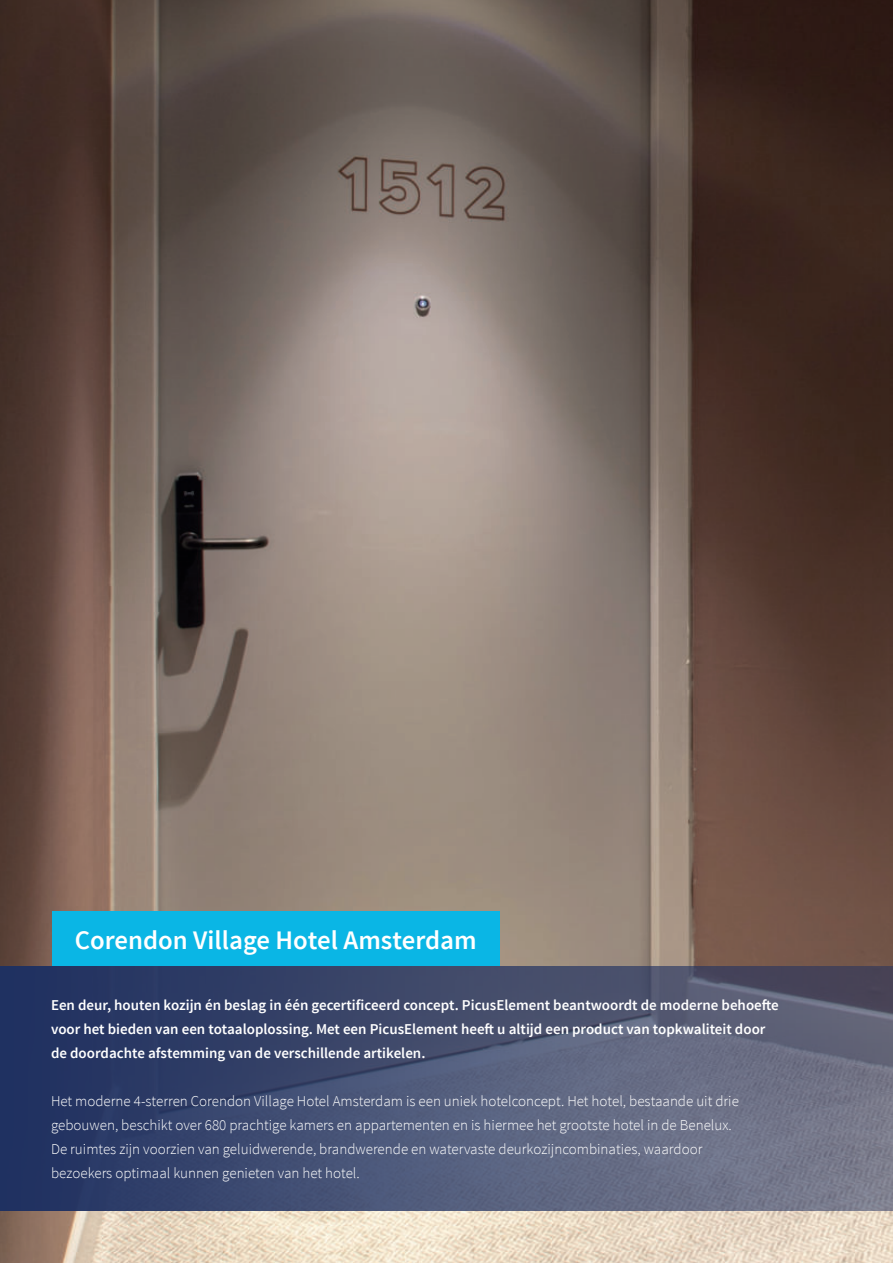
<style>
.page{position:relative;width:893px;height:1263px;background:#fff}
.page>*{position:absolute;margin:0;border:0;box-sizing:border-box;transform-origin:0 0}
.t1{font:600 26.7px "Source Sans Pro";color:#fff}
.t2{font:300 15px/24px "Source Sans Pro";color:#fff}
.t3{font:600 15px/24px "Source Sans Pro";color:#fff}
</style>
<div class="page">
<img style="left:0;top:0;width:893px;height:1263px">
<svg style="left:0;top:966px;width:893px;height:245px;background:#4a5474"></svg>
<div style="left:52px;top:911px;width:448px;height:55px;background:#0ab6e5"></div>
<h1 class="t1" style="left:75px;top:929px;width:403px">Corendon Village Hotel Amsterdam</h1>
<p class="t3" style="left:51px;top:994px;width:729px">Een deur, houten kozijn én beslag in één gecertificeerd concept. PicusElement beantwoordt de moderne behoefte voor het bieden van een totaaloplossing. Met een PicusElement heeft u altijd een product van topkwaliteit door de doordachte afstemming van de verschillende artikelen.</p>
<p class="t2" style="left:51px;top:1090px;width:689px">Het moderne 4-sterren Corendon Village Hotel Amsterdam is een uniek hotelconcept. Het hotel, bestaande uit drie gebouwen, beschikt over 680 prachtige kamers en appartementen en is hiermee het grootste hotel in de Benelux.<br>De ruimtes zijn voorzien van geluidwerende, brandwerende en watervaste deurkozijncombinaties, waardoor bezoekers optimaal kunnen genieten van het hotel.</p>
</div>
